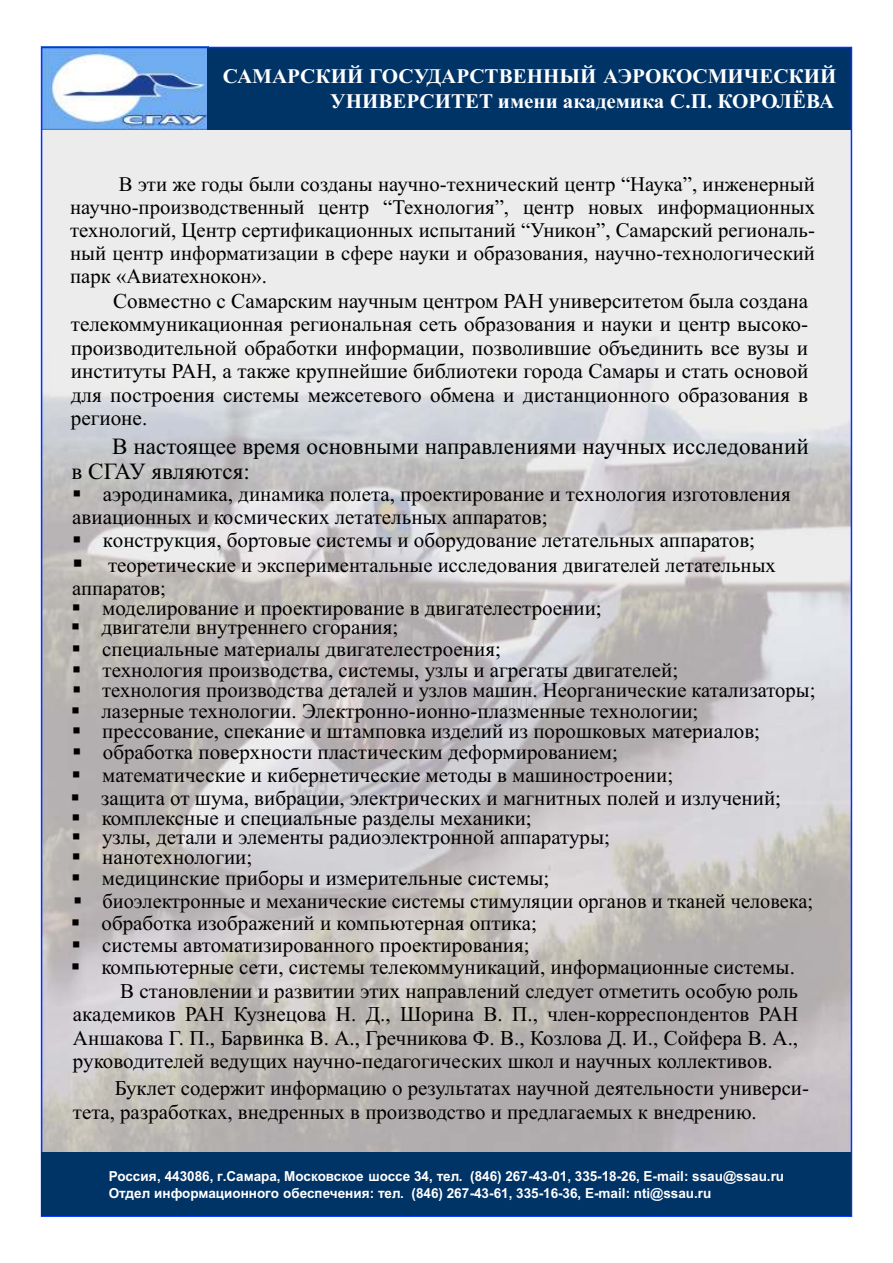
<style>
.page{position:relative;width:893px;height:1263px;background:#fff}
.page>*{position:absolute;margin:0;border:0;box-sizing:border-box;transform-origin:0 0}
.t1{font:24.6px "Wingdings";color:#000}
.t2{font:23.25px/25.7px "Times New Roman";color:#000}
.t3{font:21.15px/23.4px "Times New Roman";color:#000;text-align:justify}
.t4{font:21px/23.2px "Times New Roman";color:#000}
.t5{font:21px "Wingdings";color:#000}
.t6{font:20.7px/23px "Times New Roman";color:#000;text-align:justify}
.t7{font:700 20.7px/24.9px "Times New Roman";color:#fff;text-align:right}
.t8{font:700 13.8px/16.5px "Arial";color:#fff}
.s1{font-size:21px}
</style>
<div class="page">
<img style="left:44px;top:129px;width:805px;height:1023px">
<img style="left:44px;top:50px;width:163px;height:79px">
<div style="left:207px;top:47px;width:644px;height:82px;background:#036"></div>
<div style="left:42px;top:1152px;width:809px;height:64px;background:#036"></div>
<p class="t7" style="left:223px;top:66px;width:615px">САМАРСКИЙ ГОСУДАРСТВЕННЫЙ АЭРОКОСМИЧЕСКИЙ<br>УНИВЕРСИТЕТ имени академика С.П. КОРОЛЁВА</p>
<p class="t6" style="left:70px;top:174px;width:747px;text-indent:49px">В эти же годы были созданы научно-технический центр “Наука”, инженерный научно-производственный центр “Технология”, центр новых информационных технологий, Центр сертификационных испытаний “Уникон”, Самарский региональ&shy;ный центр информатизации в сфере науки и образования, научно-технологический парк «Авиатехнокон».</p>
<p class="t3" style="left:71px;top:291px;width:739px;text-indent:42px">Совместно с Самарским научным центром РАН университетом была создана телекоммуникационная региональная сеть образования и науки и центр высоко&shy;производительной обработки информации, позволившие объединить все вузы и институты РАН, а также крупнейшие библиотеки города Самары и стать основой для построения системы межсетевого обмена и дистанционного образования в регионе.</p>
<p class="t2" style="left:72px;top:435px;width:739px;text-indent:41px">В настоящее время основными направлениями научных исследований в СГАУ являются:</p>
<p class="t5" style="left:72px;top:485px;width:59px">▪</p>
<p class="t4" style="left:103px;top:484px;width:689px">аэродинамика, динамика полета, проектирование и технология изготовления</p>
<p class="t5" style="left:72px;top:531px;width:59px">▪</p>
<p class="t4" style="left:72px;top:508px;width:477px">авиационных и космических летательных аппаратов;</p>
<p class="t1" style="left:72px;top:553px;width:69px">▪</p>
<p class="t4" style="left:103px;top:530px;width:654px">конструкция, бортовые системы и оборудование летательных аппаратов;</p>
<p class="t6" style="left:108px;top:555px;width:669px"><span class="s1">те</span>оретические и экспериментальные исследования двигателей летательных</p>
<p class="t6" style="left:72px;top:579px;width:95px">аппаратов;</p>
<p class="t5" style="left:71px;top:617px;width:59px">▪</p>
<p class="t5" style="left:72px;top:598px;width:59px">▪</p>
<p class="t4" style="left:102px;top:598px;width:501px">моделирование и проектирование в двигателестроении;</p>
<p class="t4" style="left:101px;top:617px;width:298px">двигатели внутреннего сгорания;</p>
<p class="t5" style="left:72px;top:639px;width:59px">▪</p>
<p class="t4" style="left:102px;top:639px;width:400px">специальные материалы двигателестроения;</p>
<p class="t5" style="left:72px;top:661px;width:59px">▪</p>
<p class="t5" style="left:72px;top:681px;width:58px">▪</p>
<p class="t4" style="left:102px;top:660px;width:577px">технология производства, системы, узлы и агрегаты двигателей;</p>
<p class="t4" style="left:102px;top:680px;width:715px">технология производства деталей и узлов машин. Неорганические катализаторы;</p>
<p class="t5" style="left:71px;top:702px;width:59px">▪</p>
<p class="t5" style="left:72px;top:722px;width:59px">▪</p>
<p class="t5" style="left:72px;top:743px;width:59px">▪</p>
<p class="t4" style="left:101px;top:701px;width:598px">лазерные технологии. Электронно-ионно-плазменные технологии;</p>
<p class="t4" style="left:102px;top:722px;width:659px">прессование, спекание и штамповка изделий из порошковых материалов;</p>
<p class="t4" style="left:103px;top:743px;width:517px">обработка поверхности пластическим деформированием;</p>
<p class="t5" style="left:72px;top:765px;width:59px">▪</p>
<p class="t4" style="left:102px;top:765px;width:572px">математические и кибернетические методы в машиностроении;</p>
<p class="t5" style="left:71px;top:788px;width:59px">▪</p>
<p class="t4" style="left:101px;top:788px;width:681px">защита от шума, вибрации, электрических и магнитных полей и излучений;</p>
<p class="t5" style="left:71px;top:809px;width:59px">▪</p>
<p class="t5" style="left:72px;top:828px;width:59px">▪</p>
<p class="t4" style="left:102px;top:808px;width:432px">комплексные и специальные разделы механики;</p>
<p class="t4" style="left:102px;top:827px;width:509px">узлы, детали и элементы радиоэлектронной аппаратуры;</p>
<p class="t5" style="left:72px;top:847px;width:59px">▪</p>
<p class="t4" style="left:102px;top:847px;width:152px">нанотехнологии;</p>
<p class="t5" style="left:71px;top:869px;width:59px">▪</p>
<p class="t4" style="left:102px;top:868px;width:449px">медицинские приборы и измерительные системы;</p>
<p class="t5" style="left:73px;top:891px;width:57px">▪</p>
<p class="t4" style="left:103px;top:891px;width:712px">биоэлектронные и механические системы стимуляции органов и тканей человека;</p>
<p class="t5" style="left:71px;top:914px;width:59px">▪</p>
<p class="t4" style="left:102px;top:913px;width:437px">обработка изображений и компьютерная оптика;</p>
<p class="t5" style="left:72px;top:936px;width:59px">▪</p>
<p class="t4" style="left:101px;top:936px;width:695px;line-height:21.5px">системы автоматизированного проектирования;<br>компьютерные сети, системы телекоммуникаций, информационные системы.</p>
<p class="t4" style="left:73px;top:981px;width:727px;text-align:justify;text-indent:47px">В становлении и развитии этих направлений следует отметить особую роль академиков РАН Кузнецова Н. Д., Шорина В. П., член-корреспондентов РАН Аншакова Г. П., Барвинка В. А., Гречникова Ф. В., Козлова Д. И., Сойфера В. А., руководителей ведущих научно-педагогических школ и научных коллективов.</p>
<p class="t4" style="left:73px;top:1079px;width:738px;text-indent:42px">Буклет содержит информацию о результатах научной деятельности универси&shy;тета, разработках, внедренных в производство и предлагаемых к внедрению.</p>
<p class="t5" style="left:71px;top:957px;width:59px">▪</p>
<p class="t8" style="left:109px;top:1169px;width:677px">Россия, 443086, г.Самара, Московское шоссе 34, тел. (846) 267-43-01, 335-18-26, E-mail: ssau@ssau.ru<br>Отдел информационного обеспечения: тел. (846) 267-43-61, 335-16-36, E-mail: nti@ssau.ru</p>
</div>
